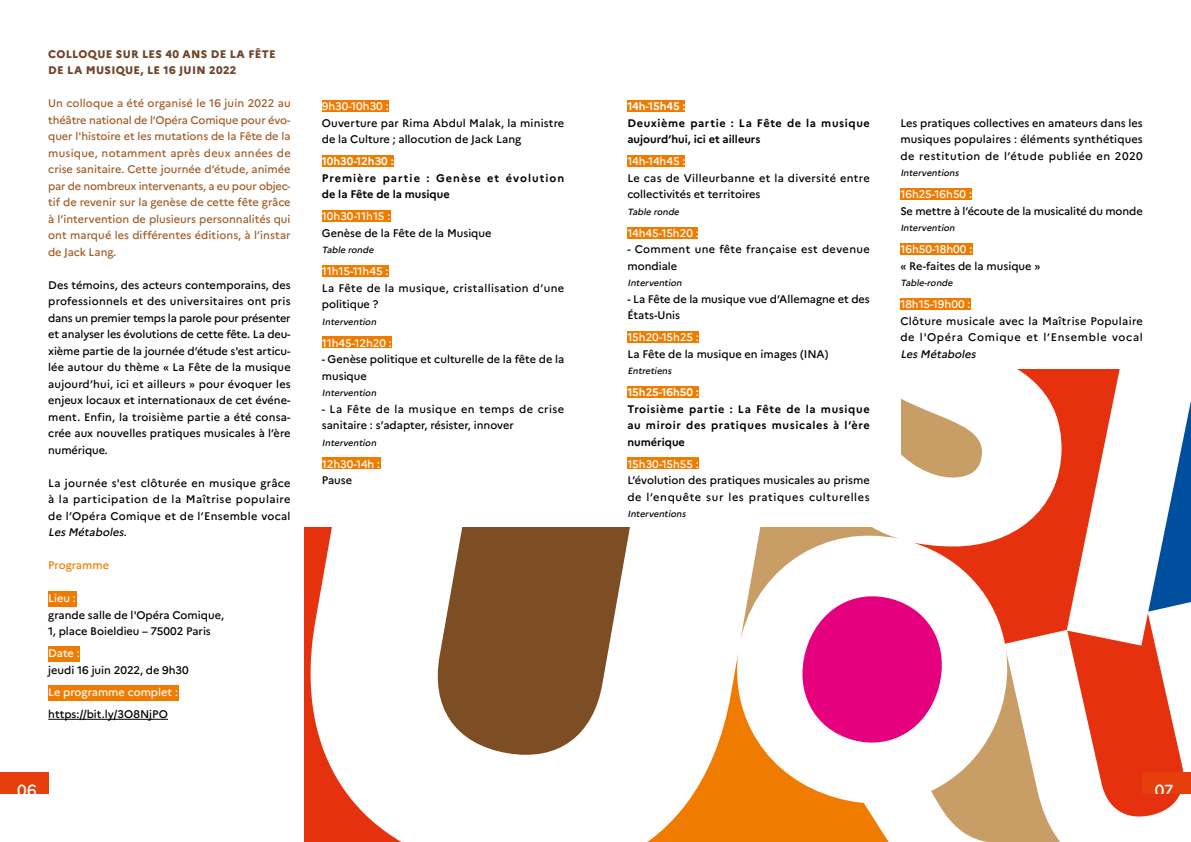
<style>
.page{position:relative;width:1191px;height:842px;background:#fff}
.page>*{position:absolute;margin:0;border:0;box-sizing:border-box;transform-origin:0 0}
.t1{font:500 16px "Marianne";color:#fff}
._01_Texte-labeur_Spe{font:500 11px/16.5px "Marianne";color:#000}
._01_Texte-labeur_Spe-2{font:500 11px/16.5px "Marianne";letter-spacing:.005em;color:#a05d29;text-align:justify}
._01_Texte-labeur_Spe-3{font:500 11px "Marianne";color:#fff}
._01_Texte-labeur_Spe-4{font:700 11px/16.5px "Marianne";letter-spacing:.055em;color:#000}
._01_Texte-labeur_Spe-5{font:500 11px/16.5px "Marianne";letter-spacing:.03em;color:#000}
._01_Texte-labeur_Spe-6{font:500 11px/16.5px "Marianne";letter-spacing:.02em;color:#000}
._01_Intertitre_Maria{font:800 11px/16.5px "Marianne";letter-spacing:.025em;color:#70462a}
._01_Texte-labeur_Spe-7{font:700 11px/16.5px "Marianne";letter-spacing:.09em;color:#000}
._01_Texte-labeur_Spe-8{font:700 11px "Marianne";color:#fff}
._01_Texte-labeur_Spe-9{font:500 11px "Marianne";color:#ef7c00}
._01_Texte-labeur_Spe-10{font:italic 500 9px "Marianne";color:#000}
.s1{font-style:italic}
.s2{color:#fff}
</style>
<div class="page">
<svg style="left:459px;top:527px;width:171px;height:228px;background:#875a33"></svg>
<svg style="left:740px;top:527px;width:54px;height:112px"></svg>
<svg style="left:794px;top:370px;width:397px;height:472px"></svg>
<svg style="left:601px;top:653px;width:308px;height:189px"></svg>
<svg style="left:305px;top:527px;width:154px;height:315px"></svg>
<div style="left:0;top:0;width:900px;height:527px;background:#fff"></div>
<div style="left:1142px;top:772px;width:49px;height:22px;background:#e73f0c"></div>
<div style="left:0;top:772px;width:48px;height:22px;background:#e73f0c"></div>
<div style="left:48px;top:591px;width:28px;height:15px;background:#ef7c00"></div>
<div style="left:48px;top:646px;width:32px;height:16px;background:#ef7c00"></div>
<div style="left:48px;top:685px;width:131px;height:16px;background:#ef7c00"></div>
<hr style="left:48px;top:719px;width:120px;height:1px;background:#000">
<div style="left:322px;top:101px;width:66px;height:11px;background:#ef7c00"></div>
<div style="left:322px;top:155px;width:71px;height:11px;background:#ef7c00"></div>
<div style="left:322px;top:210px;width:68px;height:12px;background:#ef7c00"></div>
<div style="left:322px;top:265px;width:66px;height:11px;background:#ef7c00"></div>
<div style="left:322px;top:337px;width:70px;height:11px;background:#ef7c00"></div>
<div style="left:322px;top:458px;width:58px;height:11px;background:#ef7c00"></div>
<div style="left:627px;top:101px;width:58px;height:11px;background:#ef7c00"></div>
<div style="left:627px;top:155px;width:58px;height:11px;background:#ef7c00"></div>
<div style="left:627px;top:227px;width:71px;height:11px;background:#ef7c00"></div>
<div style="left:627px;top:332px;width:72px;height:11px;background:#ef7c00"></div>
<div style="left:627px;top:386px;width:72px;height:11px;background:#ef7c00"></div>
<div style="left:627px;top:458px;width:72px;height:11px;background:#ef7c00"></div>
<div style="left:900px;top:188px;width:72px;height:11px;background:#ef7c00"></div>
<div style="left:900px;top:243px;width:72px;height:11px;background:#ef7c00"></div>
<div style="left:900px;top:299px;width:70px;height:11px;background:#ef7c00"></div>
<p class="_01_Intertitre_Maria" style="left:48px;top:46px;width:229px">COLLOQUE SUR LES 40 ANS DE LA FÊTE<br>DE LA MUSIQUE, LE 16 JUIN 2022</p>
<p class="_01_Texte-labeur_Spe-2" style="left:48px;top:95px;width:244px">Un colloque a été organisé le 16 juin 2022 au théâtre national de l’Opéra Comique pour évo&shy;quer l'histoire et les mutations de la Fête de la musique, notamment après deux années de crise sanitaire. Cette journée d’étude, animée par de nombreux intervenants, a eu pour objec&shy;tif de revenir sur la genèse de cette fête grâce à l’intervention de plusieurs personnalités qui ont marqué les différentes éditions, à l’instar de Jack Lang.</p>
<p class="_01_Texte-labeur_Spe" style="left:48px;top:277px;width:244px;text-align:justify">Des témoins, des acteurs contemporains, des professionnels et des universitaires ont pris dans un premier temps la parole pour présenter et analyser les évolutions de cette fête. La deu&shy;xième partie de la journée d’étude s'est articu&shy;lée autour du thème « La Fête de la musique aujourd’hui, ici et ailleurs » pour évoquer les enjeux locaux et internationaux de cet événe&shy;ment. Enfin, la troisième partie a été consa&shy;crée aux nouvelles pratiques musicales à l’ère numérique.</p>
<p class="_01_Texte-labeur_Spe" style="left:48px;top:475px;width:244px;text-align:justify">La journée s'est clôturée en musique grâce à la participation de la Maîtrise populaire de l’Opéra Comique et de l’Ensemble vocal <span class="s1">Les Métaboles</span>.</p>
<p class="_01_Texte-labeur_Spe-9" style="left:48px;top:559px;width:62px">Programme</p>
<p class="_01_Texte-labeur_Spe-3" style="left:48px;top:592px;width:29px">Lieu :</p>
<p class="_01_Texte-labeur_Spe" style="left:48px;top:607px;width:177px">grande salle de l'Opéra Comique,</p>
<p class="_01_Texte-labeur_Spe" style="left:48px;top:623px;width:164px">1, place Boieldieu – 75002 Paris</p>
<p class="_01_Texte-labeur_Spe-3" style="left:48px;top:647px;width:33px">Date :</p>
<p class="_01_Texte-labeur_Spe" style="left:48px;top:662px;width:178px">jeudi 16 juin 2022, de 9h30<span class="s2">Inscrip</span></p>
<p class="_01_Texte-labeur_Spe-3" style="left:48px;top:685px;width:131px">Le programme complet :</p>
<p class="_01_Texte-labeur_Spe" style="left:48px;top:706px;width:121px">https://bit.ly/3O8NjPO</p>
<p class="_01_Texte-labeur_Spe-3" style="left:322px;top:99px;width:68px">9h30-10h30 :</p>
<p class="_01_Texte-labeur_Spe" style="left:322px;top:114px;width:244px">Ouverture par Rima Abdul Malak, la ministre de la Culture ; allocution de Jack Lang</p>
<p class="_01_Texte-labeur_Spe-8" style="left:322px;top:154px;width:73px">10h30-12h30 :</p>
<p class="_01_Texte-labeur_Spe-7" style="left:322px;top:169px;width:244px">Première partie : Genèse et évolution de la Fête de la musique</p>
<p class="_01_Texte-labeur_Spe-3" style="left:322px;top:209px;width:70px">10h30-11h15 :</p>
<p class="_01_Texte-labeur_Spe" style="left:322px;top:224px;width:171px">Genèse de la Fête de la Musique</p>
<p class="_01_Texte-labeur_Spe-10" style="left:322px;top:244px;width:55px">Table ronde</p>
<p class="_01_Texte-labeur_Spe-3" style="left:322px;top:264px;width:68px">11h15-11h45 :</p>
<p class="_01_Texte-labeur_Spe-5" style="left:322px;top:279px;width:244px">La Fête de la musique, cristallisation d’une politique ?</p>
<p class="_01_Texte-labeur_Spe-10" style="left:322px;top:316px;width:58px">Intervention</p>
<p class="_01_Texte-labeur_Spe-3" style="left:322px;top:336px;width:71px">11h45-12h20 :</p>
<p class="_01_Texte-labeur_Spe" style="left:322px;top:351px;width:244px">- Genèse politique et culturelle de la fête de la musique</p>
<p class="_01_Texte-labeur_Spe-10" style="left:322px;top:387px;width:58px">Intervention</p>
<p class="_01_Texte-labeur_Spe" style="left:322px;top:400px;width:244px">- La Fête de la musique en temps de crise sanitaire : s’adapter, résister, innover</p>
<p class="_01_Texte-labeur_Spe-10" style="left:322px;top:437px;width:58px">Intervention</p>
<p class="_01_Texte-labeur_Spe-3" style="left:322px;top:457px;width:60px">12h30-14h :</p>
<p class="_01_Texte-labeur_Spe" style="left:322px;top:472px;width:32px">Pause</p>
<p class="_01_Texte-labeur_Spe-8" style="left:627px;top:99px;width:60px">14h-15h45 :</p>
<p class="_01_Texte-labeur_Spe-4" style="left:627px;top:114px;width:244px">Deuxième partie : La Fête de la musique aujourd’hui, ici et ailleurs</p>
<p class="_01_Texte-labeur_Spe-3" style="left:627px;top:154px;width:60px">14h-14h45 :</p>
<p class="_01_Texte-labeur_Spe-6" style="left:627px;top:169px;width:244px">Le cas de Villeurbanne et la diversité entre collectivités et territoires</p>
<p class="_01_Texte-labeur_Spe-10" style="left:627px;top:206px;width:55px">Table ronde</p>
<p class="_01_Texte-labeur_Spe-3" style="left:627px;top:226px;width:73px">14h45-15h20 :</p>
<p class="_01_Texte-labeur_Spe-5" style="left:627px;top:241px;width:244px">- Comment une fête française est devenue mondiale</p>
<p class="_01_Texte-labeur_Spe-10" style="left:627px;top:277px;width:58px">Intervention</p>
<p class="_01_Texte-labeur_Spe" style="left:627px;top:290px;width:244px">- La Fête de la musique vue d’Allemagne et des<br>États-Unis</p>
<p class="_01_Texte-labeur_Spe-3" style="left:627px;top:330px;width:73px">15h20-15h25 :</p>
<p class="_01_Texte-labeur_Spe" style="left:627px;top:345px;width:203px">La Fête de la musique en images (INA)</p>
<p class="_01_Texte-labeur_Spe-10" style="left:627px;top:365px;width:48px">Entretiens</p>
<p class="_01_Texte-labeur_Spe-8" style="left:627px;top:385px;width:73px">15h25-16h50 :</p>
<p class="_01_Texte-labeur_Spe-4" style="left:627px;top:400px;width:244px;text-align:justify">Troisième partie : La Fête de la musique au miroir des pratiques musicales à l’ère numérique</p>
<p class="_01_Texte-labeur_Spe-3" style="left:627px;top:457px;width:73px">15h30-15h55 :</p>
<p class="_01_Texte-labeur_Spe" style="left:627px;top:472px;width:244px">L’évolution des pratiques musicales au prisme de l’enquête sur les pratiques culturelles</p>
<p class="_01_Texte-labeur_Spe-10" style="left:627px;top:508px;width:62px">Interventions</p>
<p class="_01_Texte-labeur_Spe" style="left:900px;top:114px;width:244px;text-align:justify">Les pratiques collectives en amateurs dans les musiques populaires : éléments synthétiques de restitution de l’étude publiée en 2020</p>
<p class="_01_Texte-labeur_Spe-10" style="left:900px;top:167px;width:62px">Interventions</p>
<p class="_01_Texte-labeur_Spe-3" style="left:900px;top:187px;width:73px">16h25-16h50 :</p>
<p class="_01_Texte-labeur_Spe" style="left:900px;top:202px;width:244px">Se mettre à l’écoute de la musicalité du monde</p>
<p class="_01_Texte-labeur_Spe-10" style="left:900px;top:222px;width:58px">Intervention</p>
<p class="_01_Texte-labeur_Spe-3" style="left:900px;top:242px;width:73px">16h50-18h00 :</p>
<p class="_01_Texte-labeur_Spe" style="left:900px;top:257px;width:142px">« Re-faites de la musique »</p>
<p class="_01_Texte-labeur_Spe-10" style="left:900px;top:277px;width:56px">Table-ronde</p>
<p class="_01_Texte-labeur_Spe-3" style="left:900px;top:297px;width:72px">18h15-19h00 :</p>
<p class="_01_Texte-labeur_Spe" style="left:900px;top:312px;width:244px;text-align:justify">Clôture musicale avec la Maîtrise Populaire de l'Opéra Comique et l’Ensemble vocal <span class="s1">Les Métaboles</span></p>
<p class="t1" style="left:17px;top:780px;width:21px">06</p>
<p class="t1" style="left:1154px;top:780px;width:20px">07</p>
</div>
